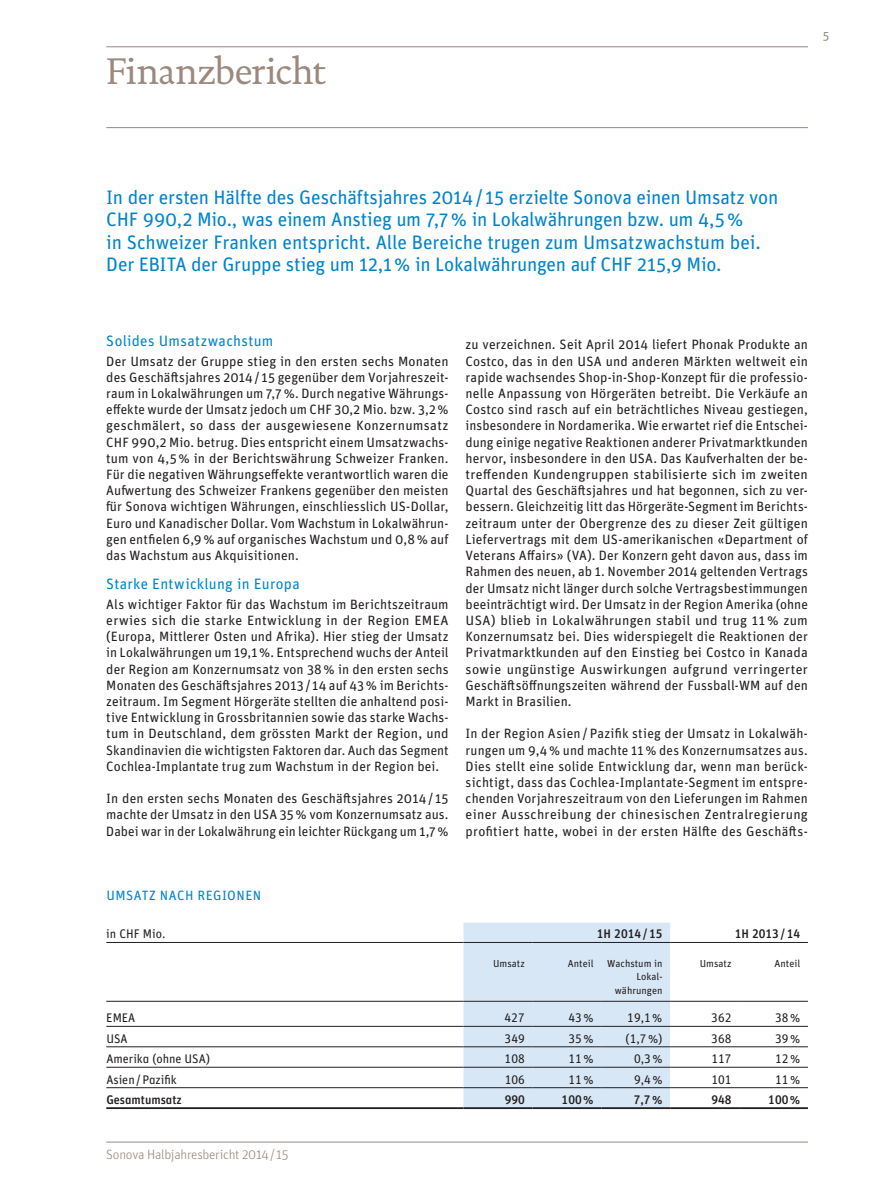
<style>
.page{position:relative;width:893px;height:1191px;background:#fff}
.page>*{position:absolute;margin:0;border:0;box-sizing:border-box;transform-origin:0 0}
.t1{font:37.5px "DTL Documenta TOT";letter-spacing:-.01em;color:#9b897e}
.t2{font:19.5px/22.5px "Unit OT";letter-spacing:-.01em;color:#0084ca}
.t3{font:15px "Unit Pro";letter-spacing:.02em;color:#0084ca}
.t4{font:13.5px/16.2px "Unit Pro";letter-spacing:.005em;color:#231f20;text-align:justify}
.t5{font:300 13.5px "Unit OT";letter-spacing:-.02em;color:#9b897e}
.t6{font:13.5px "Unit Pro";letter-spacing:.035em;color:#0084ca}
.t7{font:12.6px "Unit Pro";color:#9b897e}
.t8{font:12.45px "Unit Pro";color:#231f20}
.t9{font:500 12.45px "Unit Pro";color:#231f20}
.t10{font:10.2px/13.5px "Unit Pro";letter-spacing:.005em;color:#231f20;text-align:right}
</style>
<div class="page">
<hr style="left:106px;top:1141px;width:702px;height:1px;background:#9b897e">
<hr style="left:106px;top:46px;width:702px;height:1px;background:#9b897e">
<hr style="left:106px;top:127px;width:702px;height:1px;background:#9b897e">
<svg style="left:463px;top:922px;width:207px;height:185px;background:#d7e5f3"></svg>
<hr style="left:106px;top:942px;width:357px;height:1px;background:#231f20">
<hr style="left:463px;top:942px;width:69px;height:1px;background:#231f20">
<hr style="left:532px;top:942px;width:69px;height:1px;background:#231f20">
<hr style="left:601px;top:942px;width:69px;height:1px;background:#231f20">
<hr style="left:670px;top:942px;width:69px;height:1px;background:#231f20">
<hr style="left:739px;top:942px;width:69px;height:1px;background:#231f20">
<hr style="left:106px;top:1000px;width:357px;height:1px;background:#231f20">
<hr style="left:463px;top:1000px;width:69px;height:1px;background:#231f20">
<hr style="left:532px;top:1000px;width:69px;height:1px;background:#231f20">
<hr style="left:601px;top:1000px;width:69px;height:1px;background:#231f20">
<hr style="left:670px;top:1000px;width:69px;height:1px;background:#231f20">
<hr style="left:739px;top:1000px;width:69px;height:1px;background:#231f20">
<hr style="left:106px;top:1026px;width:357px;height:1px;background:#231f20">
<hr style="left:463px;top:1026px;width:69px;height:1px;background:#231f20">
<hr style="left:532px;top:1026px;width:69px;height:1px;background:#231f20">
<hr style="left:601px;top:1026px;width:69px;height:1px;background:#231f20">
<hr style="left:670px;top:1026px;width:69px;height:1px;background:#231f20">
<hr style="left:739px;top:1026px;width:69px;height:1px;background:#231f20">
<hr style="left:106px;top:1046px;width:357px;height:1px;background:#231f20">
<hr style="left:463px;top:1046px;width:69px;height:1px;background:#231f20">
<hr style="left:532px;top:1046px;width:69px;height:1px;background:#231f20">
<hr style="left:601px;top:1046px;width:69px;height:1px;background:#231f20">
<hr style="left:670px;top:1046px;width:69px;height:1px;background:#231f20">
<hr style="left:739px;top:1046px;width:69px;height:1px;background:#231f20">
<hr style="left:106px;top:1067px;width:357px;height:1px;background:#231f20">
<hr style="left:463px;top:1067px;width:69px;height:1px;background:#231f20">
<hr style="left:532px;top:1067px;width:69px;height:1px;background:#231f20">
<hr style="left:601px;top:1067px;width:69px;height:1px;background:#231f20">
<hr style="left:670px;top:1067px;width:69px;height:1px;background:#231f20">
<hr style="left:739px;top:1067px;width:69px;height:1px;background:#231f20">
<hr style="left:106px;top:1087px;width:357px;height:1px;background:#231f20">
<hr style="left:463px;top:1087px;width:69px;height:1px;background:#231f20">
<hr style="left:532px;top:1087px;width:69px;height:1px;background:#231f20">
<hr style="left:601px;top:1087px;width:69px;height:1px;background:#231f20">
<hr style="left:670px;top:1087px;width:69px;height:1px;background:#231f20">
<hr style="left:739px;top:1087px;width:69px;height:1px;background:#231f20">
<hr style="left:106px;top:1107px;width:357px;height:2px;background:#231f20">
<hr style="left:463px;top:1107px;width:69px;height:2px;background:#231f20">
<hr style="left:532px;top:1107px;width:69px;height:2px;background:#231f20">
<hr style="left:601px;top:1107px;width:69px;height:2px;background:#231f20">
<hr style="left:670px;top:1107px;width:69px;height:2px;background:#231f20">
<hr style="left:739px;top:1107px;width:69px;height:2px;background:#231f20">
<h1 class="t1" style="left:106px;top:49px;width:221px">Finanzbericht</h1>
<p class="t7" style="left:823px;top:27px;width:8px">5</p>
<p class="t2" style="left:106px;top:185px;width:673px">In der ersten Hälfte des Geschäftsjahres 2014/ 15 erzielte Sonova einen Umsatz von CHF 990,2 Mio., was einem Anstieg um 7,7% in Lokalwährungen bzw. um 4,5%<br>in Schweizer Franken entspricht. Alle Bereiche trugen zum Umsatzwachstum bei.<br>Der EBITA der Gruppe stieg um 12,1% in Lokalwährungen auf CHF 215,9 Mio.</p>
<p class="t3" style="left:106px;top:330px;width:169px">Solides Umsatzwachstum</p>
<p class="t4" style="left:106px;top:352px;width:344px">Der Umsatz der Gruppe stieg in den ersten sechs Monaten des Geschäftsjahres 2014/ 15 gegenüber dem Vorjahreszeit&shy;raum in Lokalwährungen um 7,7%. Durch negative Währungs&shy;effekte wurde der Umsatz jedoch um CHF 30,2 Mio. bzw. 3,2% geschmälert, so dass der ausgewiesene Konzernumsatz CHF 990,2 Mio. betrug. Dies entspricht einem Umsatzwachs&shy;tum von 4,5% in der Berichtswährung Schweizer Franken.<br>Für die negativen Währungseffekte verantwortlich waren die Aufwertung des Schweizer Frankens gegenüber den meisten für Sonova wichtigen Währungen, einschliesslich US-Dollar, Euro und Kanadischer Dollar. Vom Wachstum in Lokalwährun&shy;gen entfielen 6,9% auf organisches Wachstum und 0,8% auf das Wachstum aus Akquisitionen.</p>
<p class="t3" style="left:106px;top:573px;width:195px">Starke Entwicklung in Europa</p>
<p class="t4" style="left:106px;top:595px;width:344px">Als wichtiger Faktor für das Wachstum im Berichtszeitraum erwies sich die starke Entwicklung in der Region EMEA (Europa, Mittlerer Osten und Afrika). Hier stieg der Umsatz in Lokalwährungen um 19,1%. Entsprechend wuchs der Anteil der Region am Konzernumsatz von 38% in den ersten sechs Monaten des Geschäftsjahres 2013/ 14 auf 43% im Berichts&shy;zeitraum. Im Segment Hörgeräte stellten die anhaltend posi&shy;tive Entwicklung in Grossbritannien sowie das starke Wachs&shy;tum in Deutschland, dem grössten Markt der Region, und Skandinavien die wichtigsten Faktoren dar. Auch das Segment Cochlea-Implantate trug zum Wachstum in der Region bei.</p>
<p class="t4" style="left:106px;top:789px;width:344px">In den ersten sechs Monaten des Geschäftsjahres 2014/ 15 machte der Umsatz in den USA 35% vom Konzernumsatz aus.<br>Dabei war in der Lokalwährung ein leichter Rückgang um 1,7%</p>
<p class="t4" style="left:466px;top:336px;width:344px">zu verzeichnen. Seit April 2014 liefert Phonak Produkte an Costco, das in den USA und anderen Märkten weltweit ein rapide wachsendes Shop-in-Shop-Konzept für die professio&shy;nelle Anpassung von Hörgeräten betreibt. Die Verkäufe an Costco sind rasch auf ein beträchtliches Niveau gestiegen, insbesondere in Nordamerika. Wie erwartet rief die Entschei&shy;dung einige negative Reaktionen anderer Privatmarktkunden hervor, insbesondere in den USA. Das Kaufverhalten der be&shy;treffenden Kundengruppen stabilisierte sich im zweiten Quartal des Geschäftsjahres und hat begonnen, sich zu ver&shy;bessern. Gleichzeitig litt das Hörgeräte-Segment im Berichts&shy;zeitraum unter der Obergrenze des zu dieser Zeit gültigen Liefervertrags mit dem US-amerikanischen «Department of Veterans Affairs» (VA). Der Konzern geht davon aus, dass im Rahmen des neuen, ab 1. November 2014 geltenden Vertrags der Umsatz nicht länger durch solche Vertragsbestimmungen beeinträchtigt wird. Der Umsatz in der Region Amerika (ohne USA) blieb in Lokalwährungen stabil und trug 11 % zum Konzernumsatz bei. Dies widerspiegelt die Reaktionen der Privatmarktkunden auf den Einstieg bei Costco in Kanada sowie ungünstige Auswirkungen aufgrund verringerter Geschäftsöffnungszeiten während der Fussball-WM auf den Markt in Brasilien.</p>
<p class="t4" style="left:466px;top:725px;width:344px">In der Region Asien / Pazifik stieg der Umsatz in Lokalwäh&shy;rungen um 9,4% und machte 11% des Konzernumsatzes aus.<br>Dies stellt eine solide Entwicklung dar, wenn man berück&shy;sichtigt, dass das Cochlea-Implantate-Segment im entspre&shy;chenden Vorjahreszeitraum von den Lieferungen im Rahmen einer Ausschreibung der chinesischen Zentralregierung profitiert hatte, wobei in der ersten Hälfte des Geschäfts-</p>
<p class="t6" style="left:106px;top:886px;width:156px">UMSATZ NACH REGIONEN</p>
<p class="t8" style="left:106px;top:924px;width:61px">in CHF Mio.</p>
<p class="t9" style="left:597px;top:924px;width:67px">1H 2014/15</p>
<p class="t9" style="left:735px;top:924px;width:67px">1H 2013/14</p>
<p class="t10" style="left:493px;top:956px;width:33px">Umsatz</p>
<p class="t10" style="left:568px;top:956px;width:27px">Anteil</p>
<p class="t10" style="left:607px;top:956px;width:57px">Wachstum in<br>Lokal&shy;währungen</p>
<p class="t10" style="left:700px;top:956px;width:33px">Umsatz</p>
<p class="t10" style="left:775px;top:956px;width:27px">Anteil</p>
<p class="t8" style="left:106px;top:1009px;width:31px">EMEA</p>
<p class="t8" style="left:505px;top:1009px;width:22px">427</p>
<p class="t8" style="left:568px;top:1009px;width:27px">43%</p>
<p class="t8" style="left:627px;top:1009px;width:37px">19,1%</p>
<p class="t8" style="left:711px;top:1009px;width:22px">362</p>
<p class="t8" style="left:775px;top:1009px;width:27px">38%</p>
<p class="t8" style="left:106px;top:1029px;width:23px">USA</p>
<p class="t8" style="left:505px;top:1029px;width:22px">349</p>
<p class="t8" style="left:568px;top:1029px;width:27px">35%</p>
<p class="t8" style="left:625px;top:1029px;width:39px">(1,7%)</p>
<p class="t8" style="left:711px;top:1029px;width:22px">368</p>
<p class="t8" style="left:775px;top:1029px;width:27px">39%</p>
<p class="t8" style="left:106px;top:1050px;width:105px">Amerika (ohne USA)</p>
<p class="t8" style="left:505px;top:1050px;width:22px">108</p>
<p class="t8" style="left:568px;top:1050px;width:27px">11%</p>
<p class="t8" style="left:634px;top:1050px;width:30px">0,3%</p>
<p class="t8" style="left:711px;top:1050px;width:22px">117</p>
<p class="t8" style="left:775px;top:1050px;width:27px">12%</p>
<p class="t8" style="left:106px;top:1070px;width:72px">Asien/Pazifik</p>
<p class="t8" style="left:505px;top:1070px;width:22px">106</p>
<p class="t8" style="left:569px;top:1070px;width:27px">11%</p>
<p class="t8" style="left:634px;top:1070px;width:30px">9,4%</p>
<p class="t8" style="left:711px;top:1070px;width:22px">101</p>
<p class="t8" style="left:775px;top:1070px;width:27px">11%</p>
<p class="t9" style="left:106px;top:1091px;width:77px">Gesamtumsatz</p>
<p class="t9" style="left:505px;top:1091px;width:22px">990</p>
<p class="t9" style="left:562px;top:1091px;width:34px">100%</p>
<p class="t9" style="left:634px;top:1091px;width:30px">7,7%</p>
<p class="t9" style="left:711px;top:1091px;width:22px">948</p>
<p class="t9" style="left:768px;top:1091px;width:34px">100%</p>
<p class="t5" style="left:106px;top:1146px;width:184px">Sonova Halbjahresbericht 2014/15</p>
</div>
